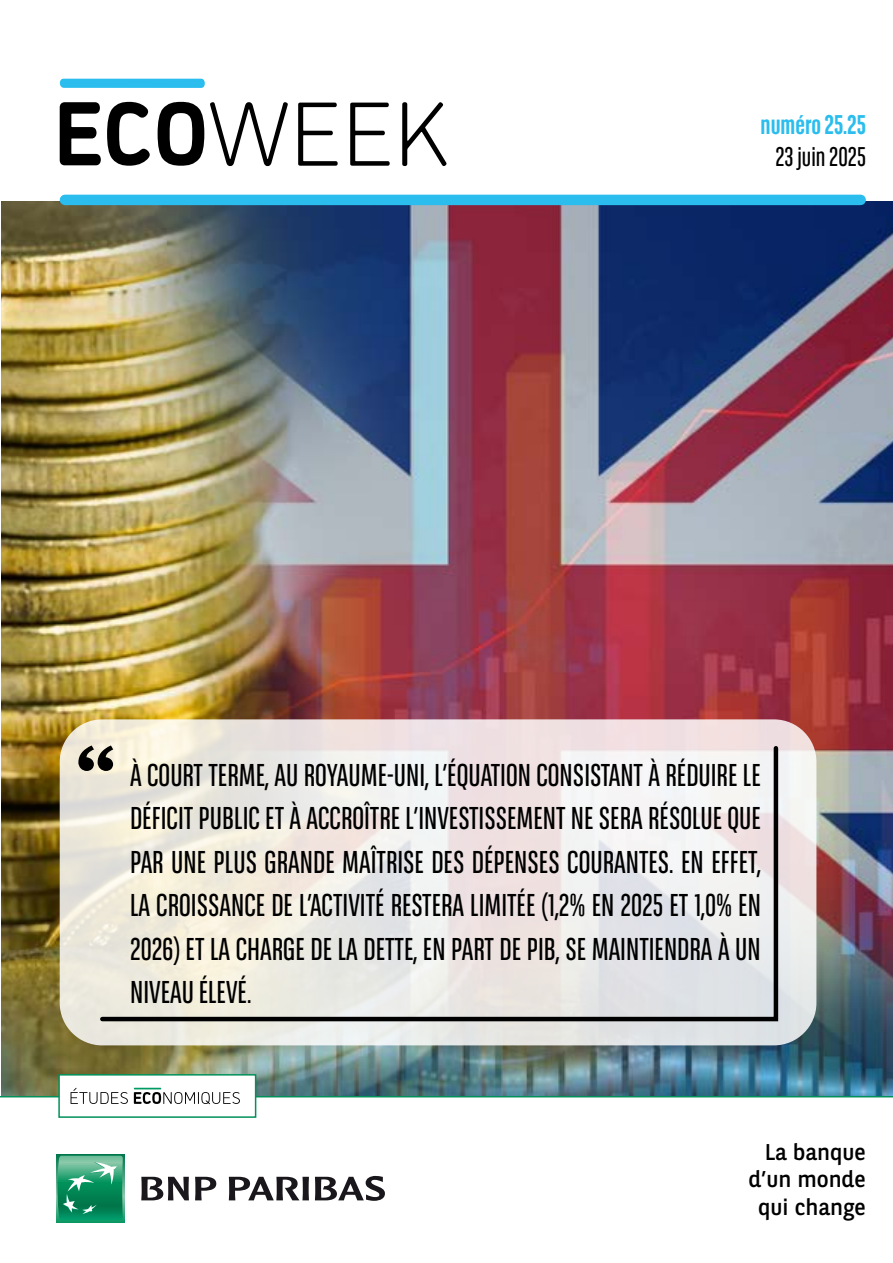
<style>
.page{position:relative;width:893px;height:1263px;background:#fff}
.page>*{position:absolute;margin:0;border:0;box-sizing:border-box;transform-origin:0 0}
.t1{font:31.5px/43.5px "BNPP Sans Condensed";color:#000;text-align:justify}
.t2{font:700 27px "BNPP Sans Condensed";color:#2abdee}
.t3{font:27px "BNPP Sans Condensed";color:#000}
.t4{font:22.8px/27.3px "BNPP Sans";color:#000;text-align:right}
</style>
<div class="page">
<img style="left:1px;top:201px;width:892px;height:895px">
<hr style="left:0;top:1096px;width:893px;height:1px;background:#00915b">
<div style="left:56px;top:1154px;width:68px;height:68px;background:#119263"></div>
<svg style="left:57px;top:1156px;width:66px;height:64px;background:#35a178"></svg>
<svg style="left:141px;top:1177px;width:48px;height:23px"></svg>
<svg style="left:195px;top:1177px;width:21px;height:23px"></svg>
<svg style="left:229px;top:1177px;width:80px;height:23px"></svg>
<svg style="left:315px;top:1176px;width:70px;height:25px"></svg>
<div style="left:58px;top:1074px;width:198px;height:44px;background:#fff;border:2px solid #00915b"></div>
<svg style="left:71px;top:1088px;width:57px;height:16px"></svg>
<svg style="left:134px;top:1088px;width:106px;height:16px"></svg>
<div style="left:65px;top:195px;width:796px;height:10px;background:#2abdee"></div>
<svg style="left:60px;top:102px;width:41px;height:63px"></svg>
<svg style="left:107px;top:102px;width:43px;height:64px"></svg>
<svg style="left:158px;top:102px;width:46px;height:64px"></svg>
<svg style="left:59px;top:79px;width:146px;height:9px"></svg>
<svg style="left:210px;top:102px;width:78px;height:64px"></svg>
<svg style="left:298px;top:103px;width:40px;height:63px"></svg>
<svg style="left:350px;top:103px;width:40px;height:63px"></svg>
<svg style="left:402px;top:102px;width:44px;height:64px"></svg>
<svg style="left:60px;top:719px;width:756px;height:326px;background:#ebe5e1"></svg>
<svg style="left:98px;top:744px;width:682px;height:279px"></svg>
<svg style="left:78px;top:745px;width:35px;height:26px"></svg>
<p class="t2" style="left:761px;top:109px;width:107px">numéro 25.25</p>
<p class="t3" style="left:775px;top:140px;width:92px">23 juin 2025</p>
<p class="t1" style="left:130px;top:752px;width:632px">À COURT TERME, AU ROYAUME-UNI, L’ÉQUATION CONSISTANT À RÉDUIRE LE DÉFICIT PUBLIC ET À ACCROÎTRE L’INVESTISSEMENT NE SERA RÉSOLUE QUE PAR UNE PLUS GRANDE MAÎTRISE DES DÉPENSES COURANTES. EN EFFET, LA CROISSANCE DE L’ACTIVITÉ RESTERA LIMITÉE (1,2% EN 2025 ET 1,0% EN 2026) ET LA CHARGE DE LA DETTE, EN PART DE PIB, SE MAINTIENDRA À UN NIVEAU ÉLEVÉ.</p>
<p class="t4" style="left:748px;top:1137px;width:119px">La banque d’un monde qui change</p>
</div>
